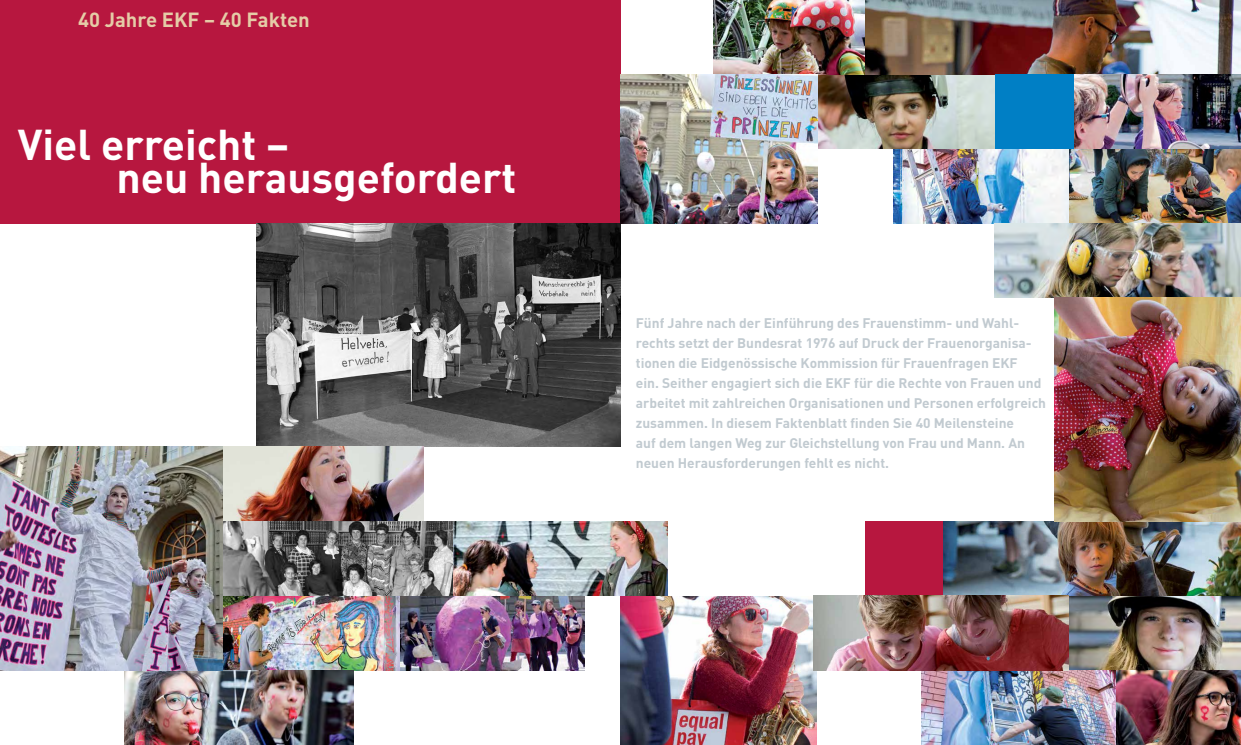
<style>
.page{position:relative;width:1241px;height:745px;background:#fff}
.page>*{position:absolute;margin:0;border:0;box-sizing:border-box;transform-origin:0 0}
.t1{font:700 42.5px/33.8px "DIN";color:#fff}
.t2{font:700 20.25px "DIN";color:#e5cca7}
.t3{font:700 13.75px/20px "DIN";color:#c1cad0}
</style>
<div class="page">
<div style="left:0;top:0;width:620px;height:223px;background:#b7173f"></div>
<img style="left:222px;top:595px;width:362px;height:75px">
<img style="left:893px;top:149px;width:175px;height:74px">
<img style="left:256px;top:223px;width:364px;height:223px">
<img style="left:125px;top:670px;width:228px;height:74px">
<img style="left:452px;top:521px;width:215px;height:74px">
<img style="left:222px;top:446px;width:201px;height:75px">
<img style="left:222px;top:521px;width:230px;height:74px">
<div style="left:864px;top:521px;width:79px;height:74px;background:#b7173f"></div>
<img style="left:816px;top:595px;width:424px;height:75px">
<img style="left:1068px;top:149px;width:172px;height:74px">
<img style="left:994px;top:223px;width:246px;height:75px">
<img style="left:817px;top:74px;width:178px;height:75px">
<img style="left:864px;top:0;width:376px;height:74px">
<img style="left:713px;top:0;width:151px;height:74px">
<img style="left:620px;top:595px;width:196px;height:149px">
<img style="left:921px;top:670px;width:319px;height:74px">
<img style="left:1073px;top:74px;width:167px;height:75px">
<div style="left:995px;top:74px;width:78px;height:75px;background:#007fc5"></div>
<img style="left:943px;top:521px;width:297px;height:74px">
<img style="left:1054px;top:298px;width:186px;height:223px">
<img style="left:620px;top:74px;width:197px;height:149px">
<img style="left:0;top:446px;width:222px;height:224px">
<h2 class="t2" style="left:78px;top:6px;width:233px">40 Jahre EKF – 40 Fakten</h2>
<h1 class="t1" style="left:116px;top:125px;width:401px;text-indent:-99px">Viel erreicht –<br>neu herausgefordert</h1>
<p class="t3" style="left:635px;top:312px;width:411px">Fünf Jahre nach der Einführung des Frauenstimm- und Wahl&shy;rechts setzt der Bundesrat 1976 auf Druck der Frauenorganisa&shy;tionen die Eidgenössische Kommission für Frauenfragen EKF<br>ein. Seither engagiert sich die EKF für die Rechte von Frauen und arbeitet mit zahlreichen Organisationen und Personen erfolgreich zusammen. In diesem Faktenblatt finden Sie 40 Meilensteine<br>auf dem langen Weg zur Gleichstellung von Frau und Mann. An neuen Herausforderungen fehlt es nicht.</p>
</div>
